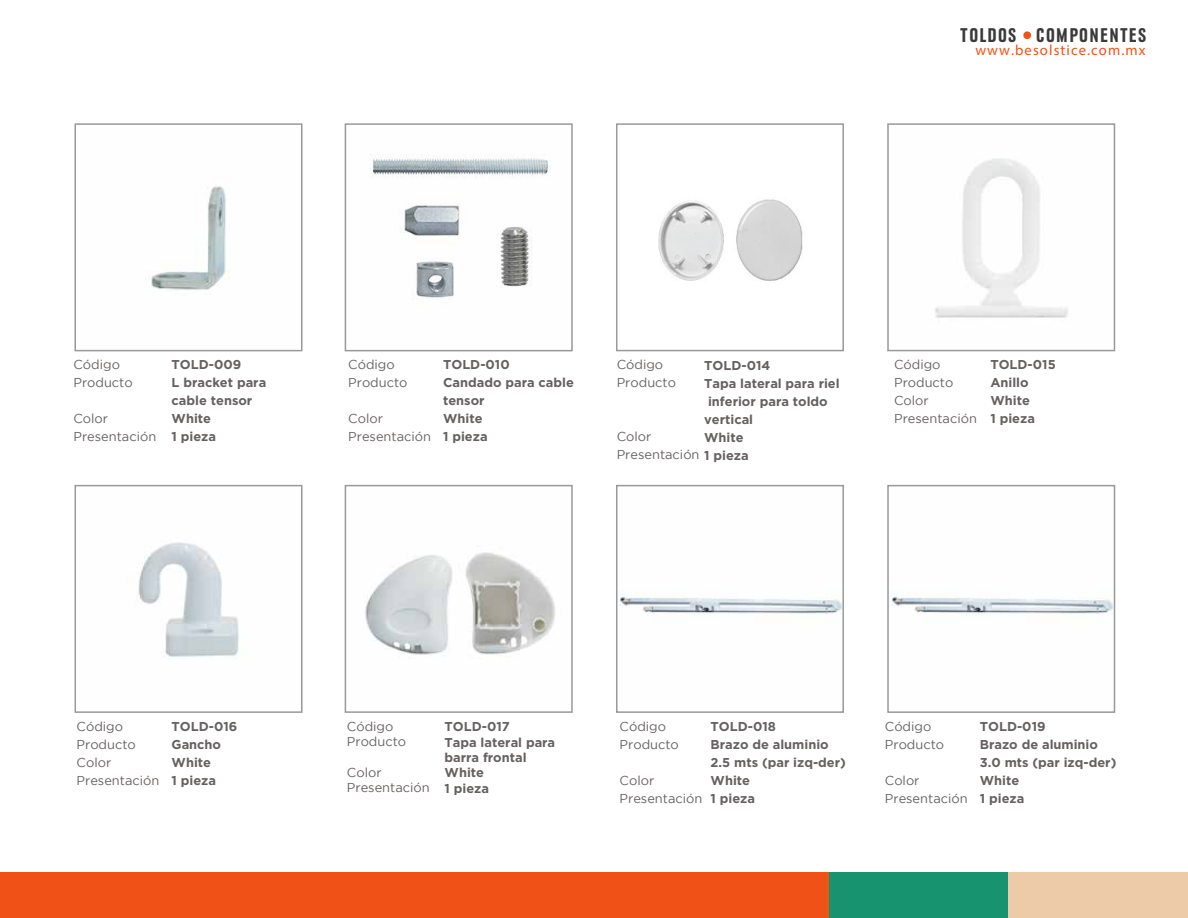
<style>
.page{position:relative;width:1188px;height:918px;background:#fff}
.page>*{position:absolute;margin:0;border:0;box-sizing:border-box;transform-origin:0 0}
.t1{font:700 condensed 20.7px "URW Grotesk TOT";letter-spacing:.07em;color:#3a3a3a}
.t2{font:14.7px "Myriad Pro";letter-spacing:.075em;color:#f25216}
.t3{font:700 12.9px/18px "Gotham";color:#666161}
.t4{font:12.9px/18px "Gotham";color:#666161}
.s1{font-weight:700}
</style>
<div class="page">
<img style="left:891px;top:596px;width:221px;height:19px">
<img style="left:619px;top:596px;width:222px;height:19px">
<img style="left:365px;top:552px;width:190px;height:103px">
<img style="left:138px;top:542px;width:101px;height:115px">
<img style="left:935px;top:158px;width:133px;height:160px">
<img style="left:658px;top:199px;width:145px;height:82px">
<img style="left:370px;top:154px;width:180px;height:145px">
<img style="left:151px;top:186px;width:79px;height:104px">
<div style="left:74px;top:123px;width:229px;height:228px;border:2px solid #999"></div>
<div style="left:345px;top:123px;width:228px;height:228px;border:2px solid #999"></div>
<div style="left:616px;top:123px;width:228px;height:228px;border:2px solid #999"></div>
<div style="left:887px;top:123px;width:228px;height:228px;border:2px solid #999"></div>
<div style="left:887px;top:485px;width:228px;height:228px;border:2px solid #999"></div>
<div style="left:616px;top:485px;width:228px;height:228px;border:2px solid #999"></div>
<div style="left:345px;top:485px;width:228px;height:228px;border:2px solid #999"></div>
<div style="left:75px;top:485px;width:228px;height:228px;border:2px solid #999"></div>
<div style="left:0;top:873px;width:829px;height:45px;background:#f05116"></div>
<div style="left:829px;top:873px;width:179px;height:45px;background:#17936f"></div>
<div style="left:1008px;top:873px;width:180px;height:45px;background:#edcba9"></div>
<div style="left:1023px;top:31px;width:8px;height:8px;background:#f05116;border-radius:50%"></div>
<h1 class="t1" style="left:961px;top:24px;width:187px">TOLDOS - COMPONENTES</h1>
<p class="t2" style="left:975px;top:41px;width:172px">www.besolstice.com.mx</p>
<p class="t4" style="left:73px;top:355px;width:61px">Código<br>Producto</p>
<p class="t4" style="left:73px;top:409px;width:84px">Color<br>Presentación</p>
<p class="t4" style="left:348px;top:355px;width:61px">Código<br>Producto</p>
<p class="t4" style="left:348px;top:409px;width:84px">Color<br>Presentación</p>
<p class="t4" style="left:617px;top:355px;width:61px">Código<br>Producto</p>
<p class="t3" style="left:172px;top:356px;width:96px">TOLD-009<br>L bracket para cable tensor<br>White<br>1 pieza</p>
<p class="t3" style="left:443px;top:356px;width:132px">TOLD-010<br>Candado para cable tensor<br>White<br>1 pieza</p>
<p class="t3" style="left:704px;top:356px;width:68px">TOLD-014</p>
<p class="t3" style="left:704px;top:374px;width:137px">Tapa lateral para riel</p>
<p class="t3" style="left:708px;top:392px;width:121px">inferior para toldo</p>
<p class="t3" style="left:704px;top:410px;width:50px">vertical</p>
<p class="t3" style="left:704px;top:428px;width:41px">White</p>
<p class="t4" style="left:617px;top:445px;width:134px">Presentación <span class="s1">1 pieza</span></p>
<p class="t4" style="left:617px;top:427px;width:36px">Color</p>
<p class="t4" style="left:894px;top:356px;width:84px">Código<br>Producto<br>Color<br>Presentación</p>
<p class="t3" style="left:990px;top:355px;width:67px">TOLD-015<br>Anillo<br>White<br>1 pieza</p>
<p class="t4" style="left:77px;top:717px;width:84px">Código<br>Producto<br>Color<br>Presentación</p>
<p class="t4" style="left:347px;top:718px;width:61px;line-height:15.5px">Código<br>Producto</p>
<p class="t3" style="left:172px;top:717px;width:67px">TOLD-016<br>Gancho<br>White<br>1 pieza</p>
<p class="t4" style="left:347px;top:764px;width:84px;line-height:15.5px">Color<br>Presentación</p>
<p class="t3" style="left:445px;top:719px;width:112px;line-height:15.5px">TOLD-017<br>Tapa lateral para barra frontal<br>White<br>1 pieza</p>
<p class="t4" style="left:620px;top:717px;width:61px">Código<br>Producto</p>
<p class="t4" style="left:620px;top:771px;width:84px">Color<br>Presentación</p>
<p class="t4" style="left:885px;top:717px;width:61px">Código<br>Producto</p>
<p class="t4" style="left:885px;top:771px;width:84px">Color<br>Presentación</p>
<p class="t3" style="left:711px;top:717px;width:137px">TOLD-018<br>Brazo de aluminio<br>2.5 mts (par izq-der)<br>White<br>1 pieza</p>
<p class="t3" style="left:980px;top:717px;width:138px">TOLD-019<br>Brazo de aluminio<br>3.0 mts (par izq-der)<br>White<br>1 pieza</p>
</div>
